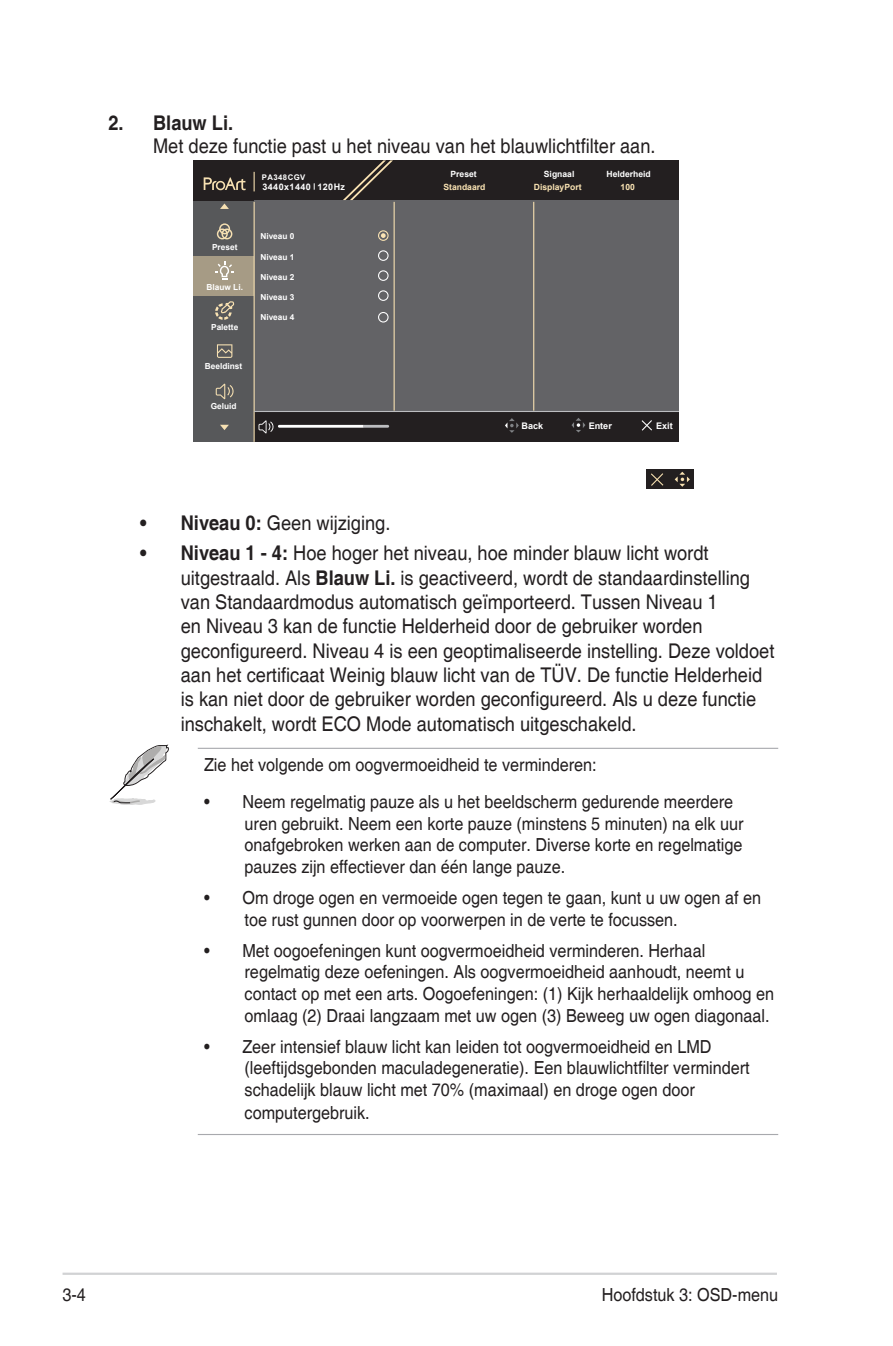
<style>
.page{position:relative;width:893px;height:1346px;background:#fff}
.page>*{position:absolute;margin:0;border:0;box-sizing:border-box;transform-origin:0 0}
.List{font:20.25px/24.3px "Helvetica";color:#231f20;scale:.9 1}
.t1{font:700 20.25px "Helvetica";color:#231f20;scale:.9 1}
.Message_first{font:18px/21.6px "Helvetica";color:#231f20;scale:.9 1}
.t2{font:700 9px "Arial";letter-spacing:.05em;color:#fff}
.t3{font:700 8.55px/12.2px "Arial";color:#fae3b3;text-align:center}
.t4{font:700 8.55px/12.2px "Arial";color:#fff;text-align:center}
.t5{font:700 8.33px "Arial";color:#fff}
.t6{font:700 7.88px "Arial";letter-spacing:.05em;color:#fff}
.s1{color:#fff}
.s2{color:#fae3b3}
.s3{font-weight:700}
</style>
<div class="page">
<hr style="left:63px;top:1272px;width:714px;height:3px;background:#d1d2d4">
<hr style="left:198px;top:748px;width:580px;height:1px;background:#a8a9ad">
<hr style="left:198px;top:1134px;width:580px;height:1px;background:#a8a9ad">
<div style="left:193px;top:200px;width:61px;height:242px;background:#57585a"></div>
<div style="left:193px;top:160px;width:486px;height:40px;background:#231f20"></div>
<div style="left:254px;top:411px;width:425px;height:31px;background:#231f20"></div>
<div style="left:254px;top:200px;width:425px;height:211px;background:#636366"></div>
<div style="left:646px;top:469px;width:47px;height:20px;background:#231f20"></div>
<svg style="left:651px;top:473px;width:12px;height:13px"></svg>
<svg style="left:675px;top:472px;width:15px;height:15px"></svg>
<svg style="left:343px;top:160px;width:50px;height:40px"></svg>
<svg style="left:254px;top:172px;width:1px;height:19px"></svg>
<hr style="left:394px;top:202px;width:1px;height:209px;background:#fae3b3">
<hr style="left:254px;top:202px;width:1px;height:240px;background:#fae3b3">
<hr style="left:533px;top:202px;width:1px;height:209px;background:#fae3b3">
<hr style="left:254px;top:411px;width:425px;height:1px;background:#bcbdc0">
<svg style="left:259px;top:420px;width:130px;height:13px"></svg>
<svg style="left:204px;top:177px;width:42px;height:13px"></svg>
<div style="left:193px;top:256px;width:61px;height:40px;background:#a69b85"></div>
<svg style="left:215px;top:301px;width:19px;height:19px"></svg>
<svg style="left:641px;top:420px;width:11px;height:11px"></svg>
<svg style="left:505px;top:418px;width:14px;height:15px"></svg>
<svg style="left:571px;top:418px;width:14px;height:14px"></svg>
<svg style="left:216px;top:261px;width:18px;height:18px"></svg>
<svg style="left:217px;top:223px;width:15px;height:16px"></svg>
<svg style="left:217px;top:344px;width:15px;height:14px"></svg>
<svg style="left:216px;top:384px;width:18px;height:15px"></svg>
<svg style="left:378px;top:230px;width:11px;height:11px"></svg>
<svg style="left:378px;top:250px;width:11px;height:11px"></svg>
<svg style="left:378px;top:270px;width:11px;height:11px"></svg>
<svg style="left:378px;top:290px;width:11px;height:11px"></svg>
<svg style="left:378px;top:312px;width:11px;height:10px"></svg>
<svg style="left:220px;top:425px;width:9px;height:5px"></svg>
<svg style="left:220px;top:203px;width:9px;height:6px"></svg>
<svg style="left:109px;top:744px;width:60px;height:61px"></svg>
<p class="t1" style="left:108px;top:110px;width:140px">2. Blauw Li.</p>
<p class="List" style="left:153px;top:135px;width:560px">Met deze functie past u het niveau van het blauwlichtfilter aan.</p>
<p class="t6" style="left:262px;top:171px;width:45px">PA348CGV</p>
<p class="t2" style="left:262px;top:180px;width:84px">3440x1440 120Hz</p>
<p class="t3" style="left:443px;top:168px;width:43px"><span class="s1">Preset<br></span>Standaard</p>
<p class="t3" style="left:534px;top:168px;width:49px"><span class="s1">Signaal<br></span>DisplayPort</p>
<p class="t4" style="left:606px;top:168px;width:46px">Helderheid<br><span class="s2">100</span></p>
<p class="t5" style="left:212px;top:241px;width:27px">Preset</p>
<p class="t5" style="left:207px;top:281px;width:38px">Blauw Li.</p>
<p class="t5" style="left:211px;top:321px;width:29px">Palette</p>
<p class="t5" style="left:205px;top:361px;width:39px">Beeldinst</p>
<p class="t5" style="left:211px;top:401px;width:27px">Geluid</p>
<p class="t5" style="left:260px;top:231px;width:36px">Niveau 0</p>
<p class="t5" style="left:260px;top:251px;width:36px">Niveau 1</p>
<p class="t5" style="left:260px;top:271px;width:36px">Niveau 2</p>
<p class="t5" style="left:260px;top:291px;width:36px">Niveau 3</p>
<p class="t5" style="left:260px;top:311px;width:36px">Niveau 4</p>
<p class="t2" style="left:521px;top:419px;width:23px">Back</p>
<p class="t2" style="left:589px;top:419px;width:25px">Enter</p>
<p class="t2" style="left:656px;top:419px;width:18px">Exit</p>
<p class="List" style="left:140px;top:511px;width:279px"><span class="s3">• Niveau 0:</span> Geen wijziging.</p>
<p class="List" style="left:181px;top:542px;width:661px;text-indent:-40px"><span class="s3">• Niveau 1 - 4:</span> Hoe hoger het niveau, hoe minder blauw licht wordt uitgestraald. Als <span class="s3">Blauw Li.</span> is geactiveerd, wordt de standaardinstelling van Standaardmodus automatisch geïmporteerd. Tussen Niveau 1<br>en Niveau 3 kan de functie Helderheid door de gebruiker worden geconfigureerd. Niveau 4 is een geoptimaliseerde instelling. Deze voldoet aan het certificaat Weinig blauw licht van de TÜV. De functie Helderheid is kan niet door de gebruiker worden geconfigureerd. Als u deze functie inschakelt, wordt ECO Mode automatisch uitgeschakeld.</p>
<p class="Message_first" style="left:204px;top:754px;width:438px">Zie het volgende om oogvermoeidheid te verminderen:</p>
<p class="Message_first" style="left:245px;top:791px;width:556px;text-indent:-40px">• Neem regelmatig pauze als u het beeldscherm gedurende meerdere uren gebruikt. Neem een korte pauze (minstens 5 minuten) na elk uur onafgebroken werken aan de computer. Diverse korte en regelmatige pauzes zijn effectiever dan één lange pauze.</p>
<p class="Message_first" style="left:245px;top:887px;width:575px;text-indent:-40px">• Om droge ogen en vermoeide ogen tegen te gaan, kunt u uw ogen af en toe rust gunnen door op voorwerpen in de verte te focussen.</p>
<p class="Message_first" style="left:245px;top:940px;width:590px;text-indent:-40px">• Met oogoefeningen kunt oogvermoeidheid verminderen. Herhaal regelmatig deze oefeningen. Als oogvermoeidheid aanhoudt, neemt u contact op met een arts. Oogoefeningen: (1) Kijk herhaaldelijk omhoog en omlaag (2) Draai langzaam met uw ogen (3) Beweeg uw ogen diagonaal.</p>
<p class="Message_first" style="left:245px;top:1036px;width:563px;text-indent:-40px">• Zeer intensief blauw licht kan leiden tot oogvermoeidheid en LMD (leeftijdsgebonden maculadegeneratie). Een blauwlichtfilter vermindert schadelijk blauw licht met 70% (maximaal) en droge ogen door computergebruik.</p>
<p class="Message_first" style="left:63px;top:1284px;width:28px">3-4</p>
<p class="Message_first" style="left:602px;top:1284px;width:198px">Hoofdstuk 3: OSD-menu</p>
</div>
